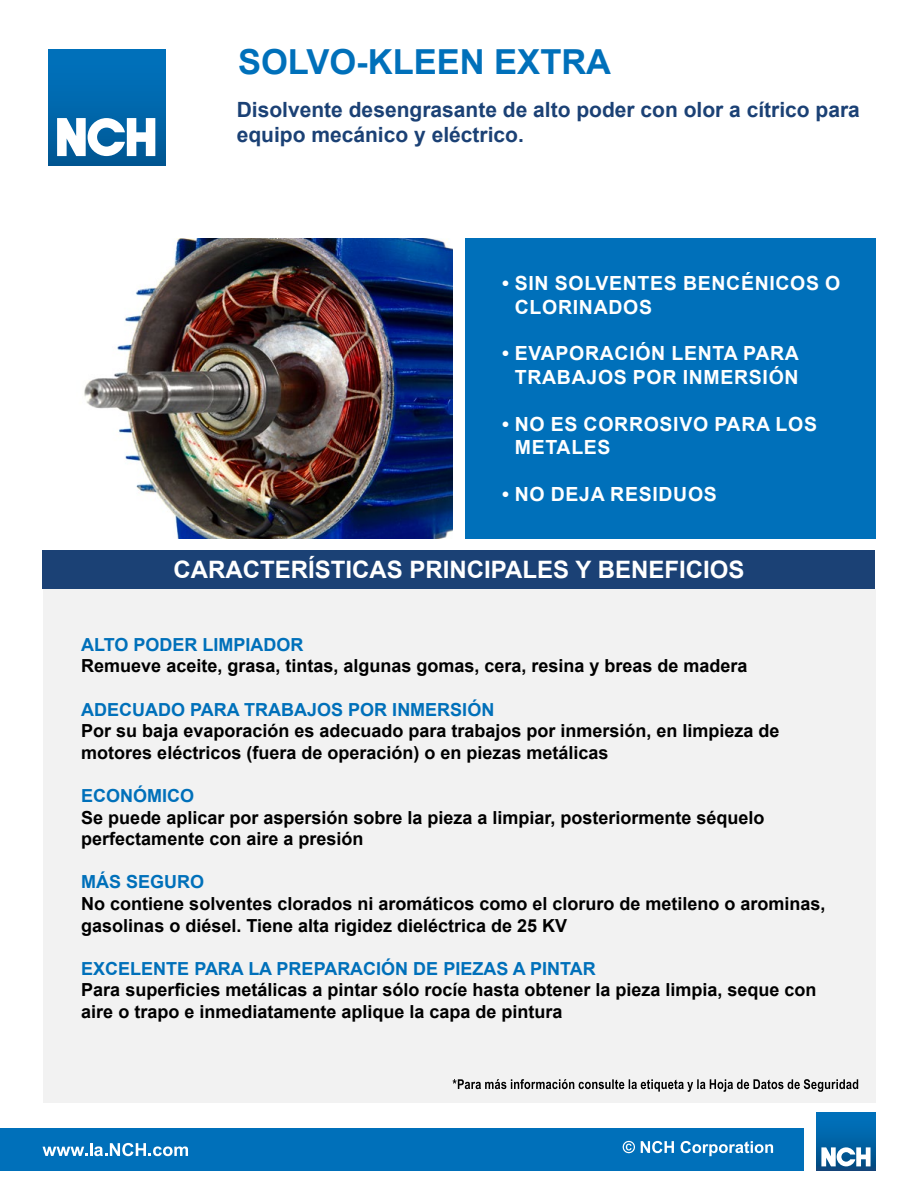
<style>
.page{position:relative;width:918px;height:1188px;background:#fff}
.page>*{position:absolute;margin:0;border:0;box-sizing:border-box;transform-origin:0 0}
.t1{font:700 34.5px "Arial";color:#0070ba}
.t2{font:700 24px "Arial";color:#fff}
.t3{font:700 21px/25.2px "Arial";color:#1b4175}
.t4{font:700 19.5px/23.4px "Arial";letter-spacing:.035em;color:#fff}
.t5{font:700 18px/21.6px "Arial";color:#000}
.t6{font:700 18px "Arial";color:#0070ba}
</style>
<div class="page">
<div style="left:43px;top:550px;width:832px;height:39px;background:#1b4175"></div>
<div style="left:0;top:1128px;width:803px;height:43px;background:#0070ba"></div>
<div style="left:43px;top:589px;width:832px;height:514px;background:#f2f2f2"></div>
<div style="left:465px;top:238px;width:410px;height:301px;background:#0070ba"></div>
<svg style="left:43px;top:1143px;width:145px;height:13px"></svg>
<svg style="left:816px;top:1112px;width:60px;height:59px"></svg>
<div style="left:817px;top:1112px;width:58px;height:59px;background:linear-gradient(to bottom,#0075c2,#084d82)"></div>
<svg style="left:821px;top:1147px;width:50px;height:19px"></svg>
<div style="left:48px;top:49px;width:117px;height:116px;background:linear-gradient(to bottom,#0074c0,#005895)"></div>
<svg style="left:57px;top:118px;width:98px;height:38px"></svg>
<img style="left:84px;top:238px;width:369px;height:301px">
<svg style="left:623px;top:1141px;width:12px;height:12px"></svg>
<svg style="left:641px;top:1141px;width:33px;height:12px"></svg>
<svg style="left:681px;top:1141px;width:92px;height:15px"></svg>
<svg style="left:453px;top:1079px;width:405px;height:13px"></svg>
<h1 class="t1" style="left:238px;top:38px;width:375px">SOLVO-KLEEN EXTRA</h1>
<p class="t3" style="left:237px;top:97px;width:625px">Disolvente desengrasante de alto poder con olor a cítrico para equipo mecánico y eléctrico.</p>
<p class="t4" style="left:515px;top:272px;width:327px;text-indent:-13px">• SIN SOLVENTES BENCÉNICOS O<br>CLORINADOS</p>
<p class="t4" style="left:502px;top:342px;width:298px;text-align:right">• EVAPORACIÓN LENTA PARA<br>TRABAJOS POR INMERSIÓN</p>
<p class="t4" style="left:515px;top:412px;width:304px;text-indent:-13px">• NO ES CORROSIVO PARA LOS<br>METALES</p>
<p class="t4" style="left:502px;top:483px;width:216px">• NO DEJA RESIDUOS</p>
<h2 class="t2" style="left:174px;top:553px;width:572px">CARACTERÍSTICAS PRINCIPALES Y BENEFICIOS</h2>
<p class="t6" style="left:81px;top:632px;width:224px">ALTO PODER LIMPIADOR</p>
<p class="t5" style="left:81px;top:656px;width:668px">Remueve aceite, grasa, tintas, algunas gomas, cera, resina y breas de madera</p>
<p class="t6" style="left:81px;top:697px;width:415px">ADECUADO PARA TRABAJOS POR INMERSIÓN</p>
<p class="t5" style="left:81px;top:720px;width:700px">Por su baja evaporación es adecuado para trabajos por inmersión, en limpieza de motores eléctricos (fuera de operación) o en piezas metálicas</p>
<p class="t6" style="left:81px;top:783px;width:115px">ECONÓMICO</p>
<p class="t5" style="left:81px;top:807px;width:685px">Se puede aplicar por aspersión sobre la pieza a limpiar, posteriormente séquelo perfectamente con aire a presión</p>
<p class="t6" style="left:81px;top:869px;width:125px">MÁS SEGURO</p>
<p class="t5" style="left:81px;top:893px;width:746px">No contiene solventes clorados ni aromáticos como el cloruro de metileno o arominas, gasolinas o diésel. Tiene alta rigidez dieléctrica de 25 KV</p>
<p class="t6" style="left:81px;top:956px;width:516px">EXCELENTE PARA LA PREPARACIÓN DE PIEZAS A PINTAR</p>
<p class="t5" style="left:81px;top:980px;width:737px">Para superficies metálicas a pintar sólo rocíe hasta obtener la pieza limpia, seque con aire o trapo e inmediatamente aplique la capa de pintura</p>
</div>
